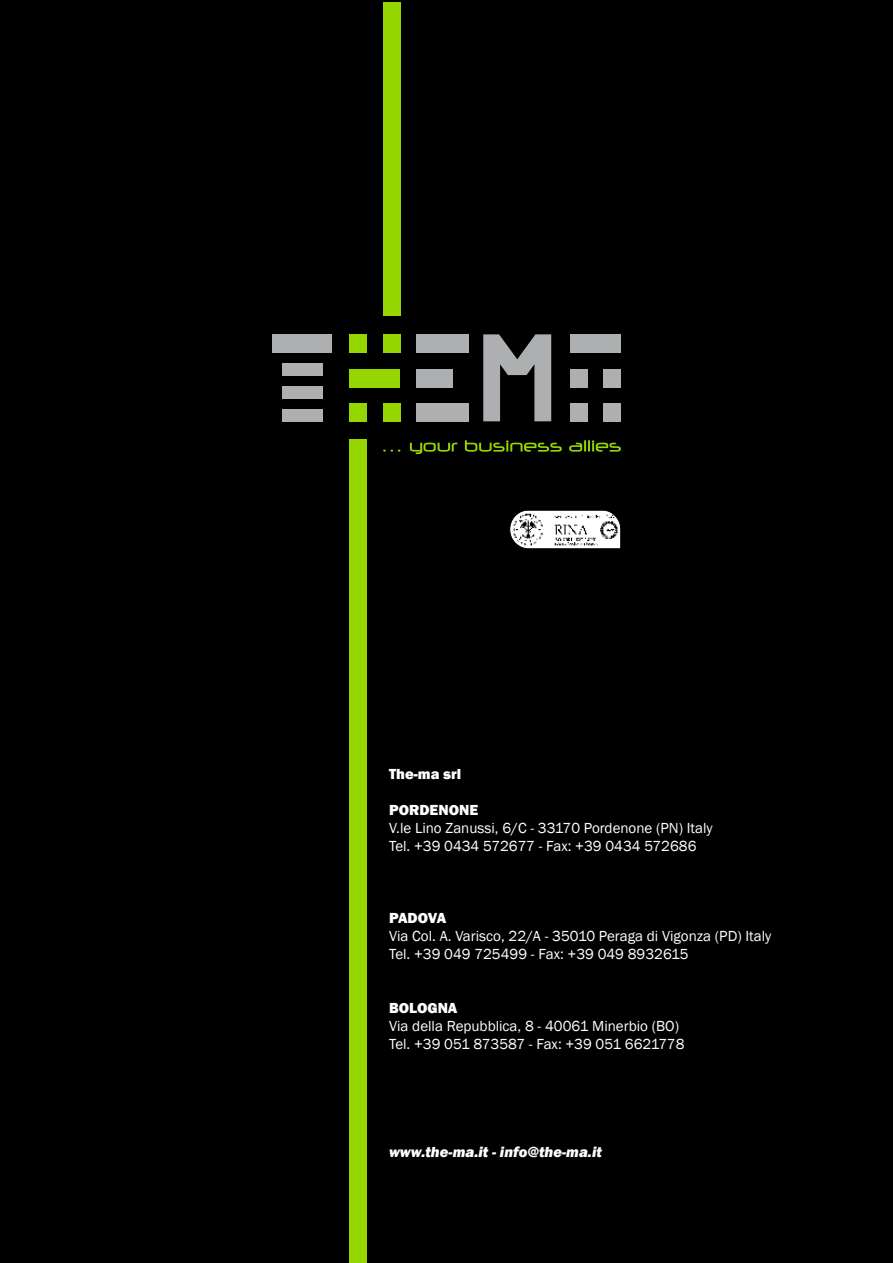
<style>
.page{position:relative;width:893px;height:1263px;background:#000}
.page>*{position:absolute;margin:0;border:0;box-sizing:border-box;transform-origin:0 0}
.t1{font:15px/18px "Franklin Gothic";color:#fff}
.t2{font:800 15px "Franklin Gothic";color:#fff}
.t3{font:italic 800 15px "Franklin Gothic";color:#fff}
</style>
<div class="page">
<div style="left:349px;top:403px;width:18px;height:18px;background:#95d600"></div>
<div style="left:383px;top:403px;width:17px;height:18px;background:#95d600"></div>
<div style="left:349px;top:334px;width:18px;height:19px;background:#95d600"></div>
<div style="left:383px;top:334px;width:17px;height:19px;background:#95d600"></div>
<div style="left:349px;top:369px;width:51px;height:18px;background:#95d600"></div>
<div style="left:272px;top:334px;width:60px;height:19px;background:#adafb0"></div>
<div style="left:282px;top:364px;width:40px;height:12px;background:#adafb0"></div>
<div style="left:282px;top:386px;width:40px;height:13px;background:#adafb0"></div>
<div style="left:282px;top:409px;width:40px;height:12px;background:#adafb0"></div>
<div style="left:416px;top:369px;width:36px;height:18px;background:#adafb0"></div>
<div style="left:416px;top:334px;width:52px;height:19px;background:#adafb0"></div>
<div style="left:416px;top:403px;width:52px;height:18px;background:#adafb0"></div>
<div style="left:570px;top:403px;width:17px;height:18px;background:#adafb0"></div>
<div style="left:603px;top:403px;width:18px;height:18px;background:#adafb0"></div>
<div style="left:570px;top:369px;width:17px;height:18px;background:#adafb0"></div>
<div style="left:603px;top:369px;width:18px;height:18px;background:#adafb0"></div>
<div style="left:570px;top:334px;width:51px;height:19px;background:#adafb0"></div>
<svg style="left:483px;top:334px;width:68px;height:87px"></svg>
<div style="left:383px;top:2px;width:17px;height:314px;background:#95d600"></div>
<div style="left:349px;top:440px;width:18px;height:823px;background:#95d600"></div>
<svg style="left:383px;top:450px;width:17px;height:2px"></svg>
<svg style="left:410px;top:443px;width:48px;height:11px"></svg>
<svg style="left:465px;top:440px;width:97px;height:12px"></svg>
<svg style="left:569px;top:440px;width:52px;height:12px"></svg>
<svg style="left:510px;top:510px;width:111px;height:39px"></svg>
<p class="t2" style="left:389px;top:764px;width:74px">The-ma srl</p>
<p class="t2" style="left:389px;top:800px;width:90px">PORDENONE</p>
<p class="t1" style="left:389px;top:819px;width:325px">V.le Lino Zanussi, 6/C - 33170 Pordenone (PN) Italy<br>Tel. +39 0434 572677 - Fax: +39 0434 572686</p>
<p class="t2" style="left:389px;top:908px;width:59px">PADOVA</p>
<p class="t1" style="left:389px;top:927px;width:384px">Via Col. A. Varisco, 22/A - 35010 Peraga di Vigonza (PD) Italy<br>Tel. +39 049 725499 - Fax: +39 049 8932615</p>
<p class="t2" style="left:389px;top:998px;width:70px">BOLOGNA</p>
<p class="t1" style="left:389px;top:1017px;width:297px">Via della Repubblica, 8 - 40061 Minerbio (BO)<br>Tel. +39 051 873587 - Fax: +39 051 6621778</p>
<p class="t3" style="left:389px;top:1142px;width:214px">www.the-ma.it - info@the-ma.it</p>
</div>
